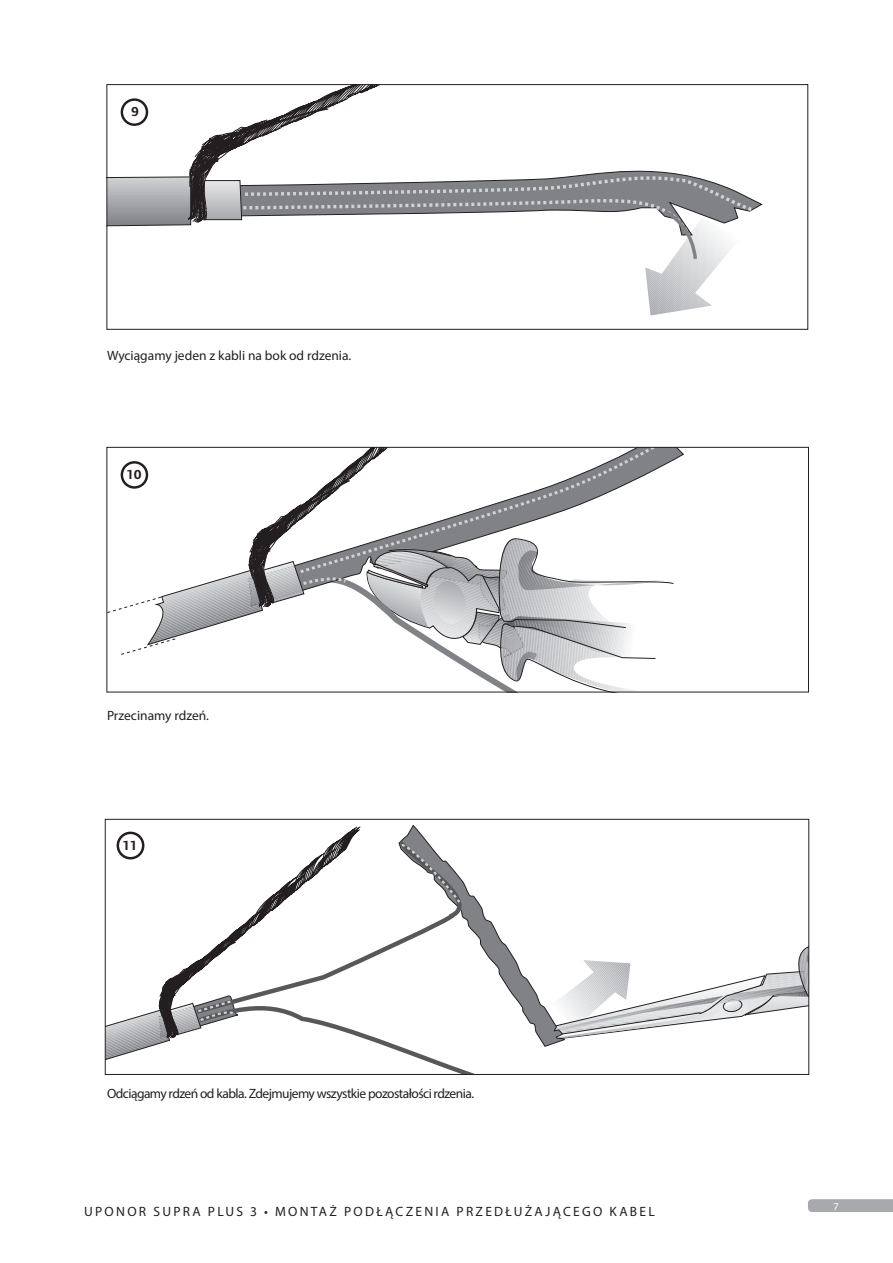
<style>
.page{position:relative;width:893px;height:1263px;background:#fff}
.page>*{position:absolute;margin:0;border:0;box-sizing:border-box;transform-origin:0 0}
.t1{font:700 13.65px "Foundry Form Sans";color:#231f20}
.t2{font:13.5px "Myriad Pro";letter-spacing:-.04em;color:#231f20}
.t3{font:13.5px "Myriad Pro";letter-spacing:.17em;color:#231f20}
.t4{font:13.5px "Myriad Pro";color:#231f20}
.t5{font:700 13.5px "Foundry Form Sans";color:#231f20}
.t6{font:10.5px "Myriad Pro";color:#fff}
</style>
<div class="page">
<svg style="left:808px;top:1199px;width:85px;height:13px"></svg>
<svg style="left:108px;top:86px;width:654px;height:229px"></svg>
<div style="left:106px;top:84px;width:702px;height:246px;border:1px solid #231f20"></div>
<div style="left:122px;top:100px;width:25px;height:25px;background:#fff;border-radius:50%"></div>
<div style="left:121px;top:98px;width:27px;height:28px;border:2px solid #231f20;border-radius:50%"></div>
<svg style="left:108px;top:449px;width:570px;height:241px"></svg>
<div style="left:106px;top:447px;width:703px;height:245px;border:1px solid #231f20"></div>
<div style="left:122px;top:462px;width:25px;height:25px;background:#fff;border-radius:50%"></div>
<div style="left:121px;top:461px;width:27px;height:28px;border:2px solid #231f20;border-radius:50%"></div>
<svg style="left:107px;top:824px;width:700px;height:249px"></svg>
<div style="left:118px;top:833px;width:25px;height:25px;background:#fff;border-radius:50%"></div>
<div style="left:117px;top:832px;width:27px;height:27px;border:2px solid #231f20;border-radius:50%"></div>
<div style="left:105px;top:819px;width:704px;height:256px;border:1px solid #231f20"></div>
<p class="t5" style="left:131px;top:104px;width:9px">9</p>
<p class="t4" style="left:107px;top:347px;width:246px">Wyciągamy jeden z kabli na bok od rdzenia.</p>
<p class="t5" style="left:127px;top:467px;width:16px">10</p>
<p class="t4" style="left:107px;top:707px;width:104px">Przecinamy rdzeń.</p>
<p class="t1" style="left:123px;top:837px;width:16px">11</p>
<p class="t2" style="left:107px;top:1085px;width:369px">Odciągamy rdzeń od kabla. Zdejmujemy wszystkie pozostałości rdzenia.</p>
<p class="t3" style="left:84px;top:1203px;width:572px">UPONOR SUPRA PLUS 3 • MONTAŻ PODŁĄCZENIA PRZEDŁUŻAJĄCEGO KABEL</p>
<p class="t6" style="left:833px;top:1199px;width:7px">7</p>
</div>
